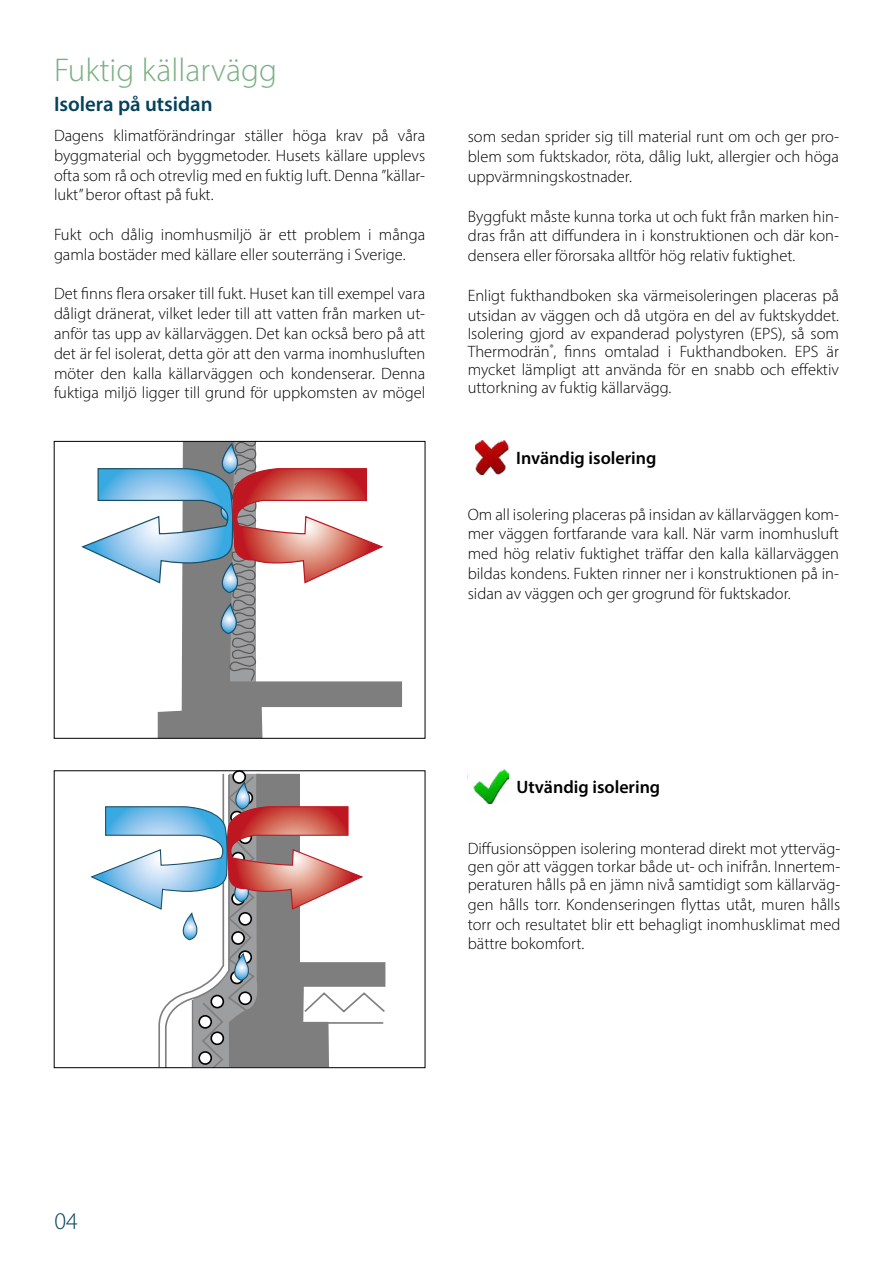
<style>
.page{position:relative;width:893px;height:1263px;background:#fff}
.page>*{position:absolute;margin:0;border:0;box-sizing:border-box;transform-origin:0 0}
.t1{font:300 33px "Myriad Pro";color:#7aaf83}
.t2{font:300 24px "Myriad Pro";color:#04425b}
.t3{font:600 21px "Myriad Pro";color:#04425b}
.t4{font:600 18px "Myriad Pro";color:#000}
.t5{font:300 16.5px/19.8px "Myriad Pro";color:#000;text-align:justify}
</style>
<div class="page">
<svg style="left:90px;top:772px;width:296px;height:294px"></svg>
<svg style="left:158px;top:681px;width:244px;height:55px;fill:#7f7e7e"></svg>
<svg style="left:81px;top:443px;width:304px;height:239px"></svg>
<img style="left:476px;top:441px;width:34px;height:33px">
<img style="left:473px;top:770px;width:35px;height:33px">
<h1 class="t1" style="left:54px;top:50px;width:225px">Fuktig källarvägg</h1>
<p class="t3" style="left:54px;top:91px;width:160px">Isolera på utsidan</p>
<p class="t5" style="left:54px;top:125px;width:373px">Dagens klimatförändringar ställer höga krav på våra byggmaterial och byggmetoder. Husets källare upplevs ofta som rå och otrevlig med en fuktig luft. Denna ”källar&shy;lukt” beror oftast på fukt.</p>
<p class="t5" style="left:54px;top:224px;width:373px">Fukt och dålig inomhusmiljö är ett problem i många gamla bostäder med källare eller souterräng i Sverige.</p>
<p class="t5" style="left:54px;top:284px;width:373px">Det finns flera orsaker till fukt. Huset kan till exempel vara dåligt dränerat, vilket leder till att vatten från marken ut&shy;anför tas upp av källarväggen. Det kan också bero på att det är fel isolerat, detta gör att den varma inomhusluften möter den kalla källarväggen och kondenserar. Denna fuktiga miljö ligger till grund för uppkomsten av mögel</p>
<p class="t5" style="left:468px;top:127px;width:373px">som sedan sprider sig till material runt om och ger pro&shy;blem som fuktskador, röta, dålig lukt, allergier och höga uppvärmningskostnader.</p>
<p class="t5" style="left:468px;top:206px;width:373px">Byggfukt måste kunna torka ut och fukt från marken hin&shy;dras från att diffundera in i konstruktionen och där kon&shy;densera eller förorsaka alltför hög relativ fuktighet.</p>
<p class="t5" style="left:468px;top:285px;width:373px">Enligt fukthandboken ska värmeisoleringen placeras på utsidan av väggen och då utgöra en del av fuktskyddet.</p>
<p class="t5" style="left:468px;top:324px;width:373px;line-height:18px">Isolering gjord av expanderad polystyren (EPS), så som Thermodrän<sup>®</sup>, finns omtalad i Fukthandboken. EPS är mycket lämpligt att använda för en snabb och effektiv uttorkning av fuktig källarvägg.</p>
<p class="t4" style="left:516px;top:447px;width:142px">Invändig isolering</p>
<p class="t5" style="left:468px;top:504px;width:373px">Om all isolering placeras på insidan av källarväggen kom&shy;mer väggen fortfarande vara kall. När varm inomhusluft med hög relativ fuktighet träffar den kalla källarväggen bildas kondens. Fukten rinner ner i konstruktionen på in&shy;sidan av väggen och ger grogrund för fuktskador.</p>
<p class="t4" style="left:516px;top:776px;width:145px">Utvändig isolering</p>
<p class="t5" style="left:468px;top:839px;width:374px;line-height:18px">Diffusionsöppen isolering monterad direkt mot ytterväg&shy;gen gör att väggen torkar både ut- och inifrån. Innertem&shy;peraturen hålls på en jämn nivå samtidigt som källarväg-</p>
<p class="t5" style="left:468px;top:894px;width:374px">gen hålls torr. Kondenseringen flyttas utåt, muren hålls torr och resultatet blir ett behagligt inomhusklimat med bättre bokomfort.</p>
<h2 class="t2" style="left:54px;top:1207px;width:25px">04</h2>
</div>
